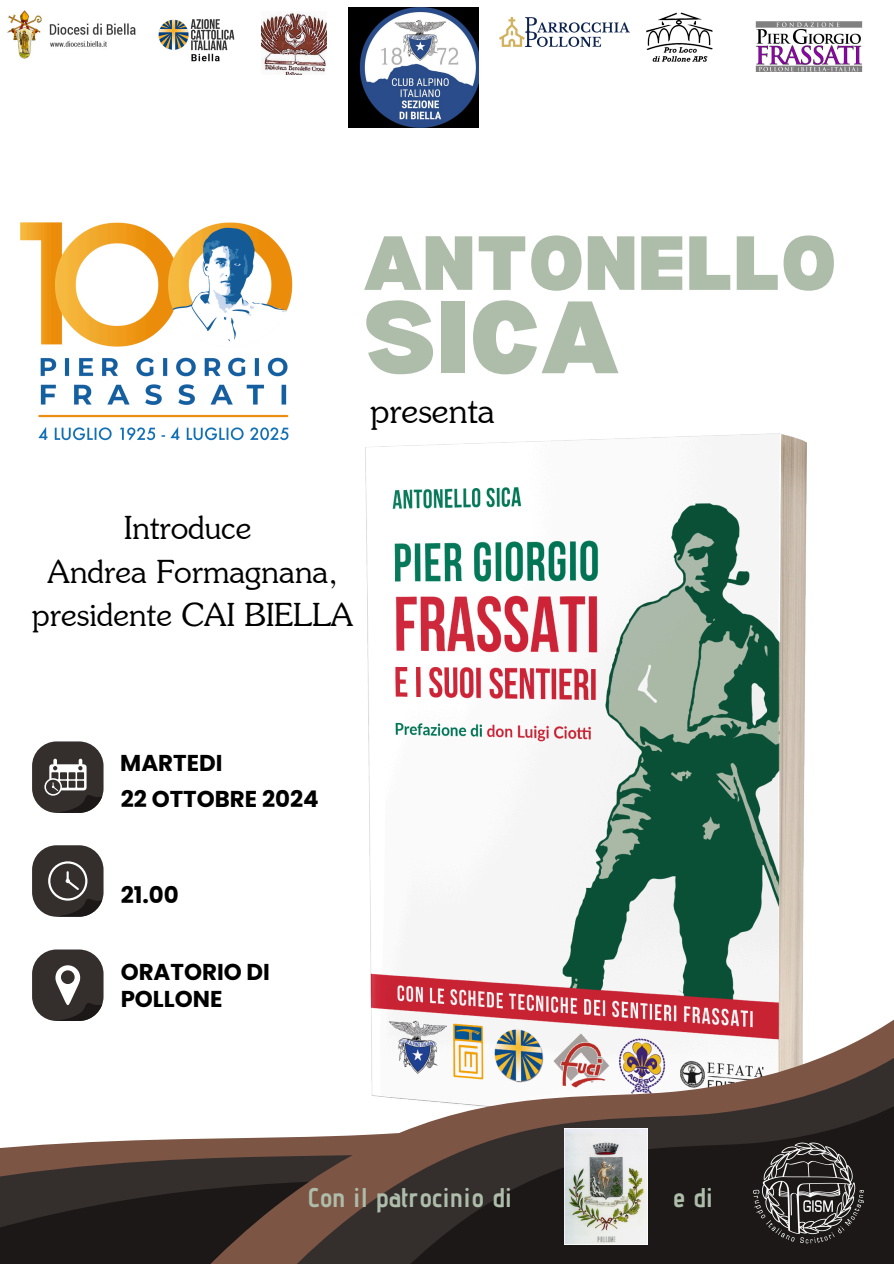
<style>
.page{position:relative;width:894px;height:1264px;background:#fff}
.page>*{position:absolute;margin:0;border:0;box-sizing:border-box;transform-origin:0 0}
.t1{font:900 100.35px "Bernoru";color:#adbdaa}
.t2{font:900 74.85px "Bernoru";color:#adbdaa}
.t3{font:300 33.9px "Souvenir Std";color:#000}
.t4{font:300 31.5px/43.8px "Souvenir Std";color:#000;text-align:center}
.t5{font:700 27px "Advent Pro";color:#adbdaa}
.t6{font:700 22.95px "Poppins";color:#000}
</style>
<div class="page">
<div style="left:32px;top:741px;width:71px;height:71px;background:#342f2d;border-radius:24px"></div>
<svg style="left:44px;top:758px;width:58px;height:54px"></svg>
<img style="left:365px;top:433px;width:442px;height:412px">
<svg style="left:32px;top:845px;width:772px;height:46px"></svg>
<svg style="left:32px;top:891px;width:772px;height:60px"></svg>
<svg style="left:0;top:951px;width:893px;height:312px"></svg>
<div style="left:32px;top:949px;width:71px;height:71px;background:#342f2d;border-radius:24px"></div>
<svg style="left:55px;top:965px;width:47px;height:55px"></svg>
<img style="left:20px;top:222px;width:273px;height:219px">
<img style="left:348px;top:8px;width:130px;height:119px">
<img style="left:7px;top:10px;width:129px;height:49px">
<img style="left:755px;top:21px;width:107px;height:50px">
<img style="left:261px;top:12px;width:65px;height:62px">
<img style="left:499px;top:17px;width:130px;height:30px">
<img style="left:646px;top:12px;width:67px;height:50px">
<img style="left:158px;top:19px;width:77px;height:43px">
<img style="left:753px;top:1138px;width:109px;height:109px">
<img style="left:564px;top:1128px;width:83px;height:116px">
<h3 class="t2" style="left:363px;top:220px;width:474px">ANTONELLO</h3>
<h3 class="t1" style="left:363px;top:280px;width:257px">SICA</h3>
<p class="t3" style="left:369px;top:397px;width:127px">presenta</p>
<p class="t4" style="left:32px;top:508px;width:323px">Introduce<br>Andrea Formagnana, presidente CAI BIELLA</p>
<p class="t6" style="left:120px;top:747px;width:104px">MARTEDI</p>
<p class="t6" style="left:121px;top:783px;width:199px">22 OTTOBRE 2024</p>
<p class="t6" style="left:121px;top:878px;width:60px">21.00</p>
<p class="t6" style="left:121px;top:955px;width:151px">ORATORIO DI</p>
<p class="t6" style="left:121px;top:982px;width:103px">POLLONE</p>
<p class="t5" style="left:307px;top:1180px;width:206px">Con il patrocinio di</p>
<p class="t5" style="left:673px;top:1180px;width:41px">e di</p>
</div>
